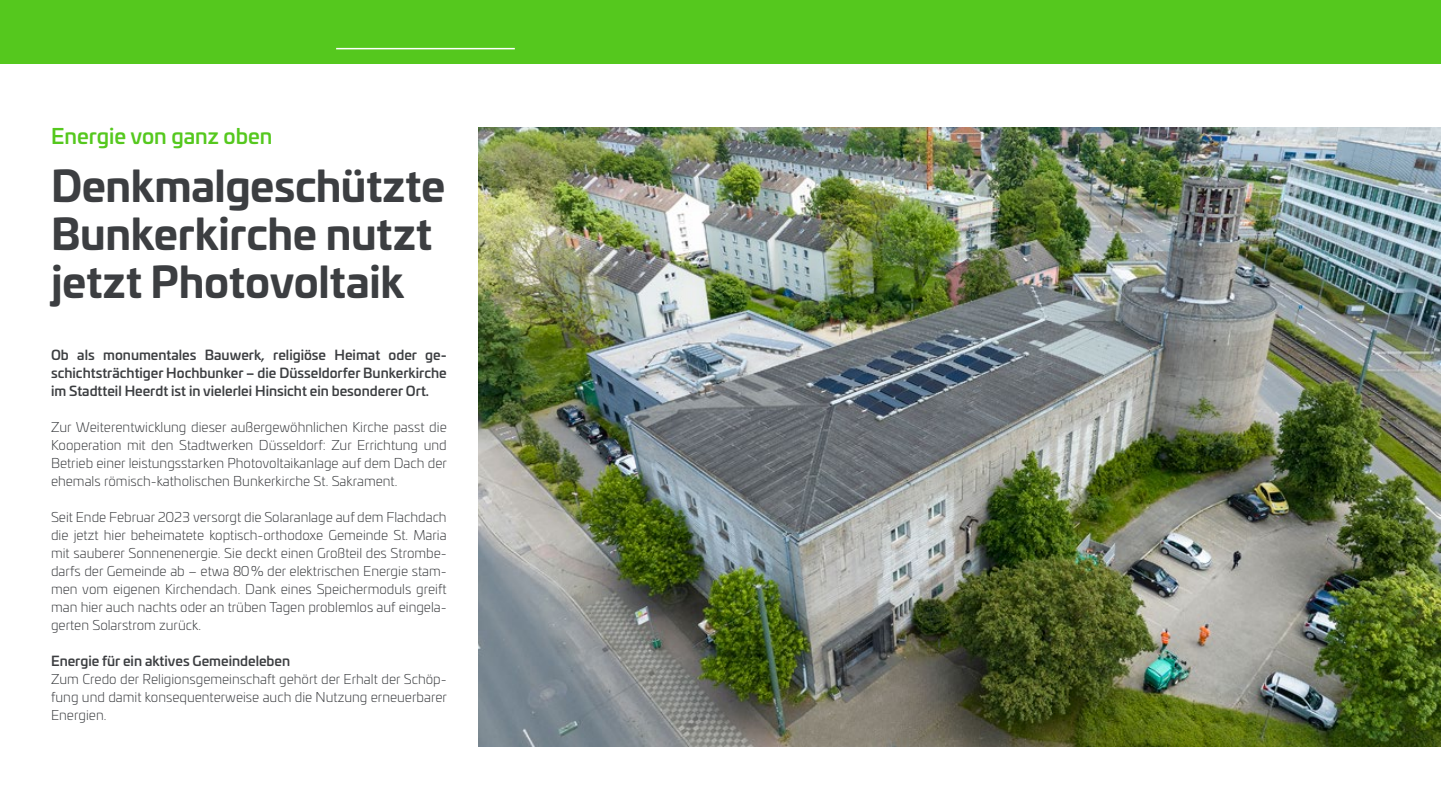
<style>
.page{position:relative;width:1441px;height:810px;background:#fff}
.page>*{position:absolute;margin:0;border:0;box-sizing:border-box;transform-origin:0 0}
.t1{font:700 42px/48px "Univiafor SWD";letter-spacing:-.005em;color:#3c3e41}
.t2{font:500 21px "Univiafor SWD";color:#55c81e}
.t3{font:300 13.5px/18px "Univiafor SWD";color:#3c3e41;text-align:justify}
.t4{font:500 13.5px/18px "Univiafor SWD";color:#3c3e41;text-align:justify}
</style>
<div class="page">
<div style="left:0;top:0;width:1440px;height:64px;background:#55c81e"></div>
<hr style="left:336px;top:48px;width:178px;height:1px;background:#fff">
<img style="left:478px;top:128px;width:962px;height:618px">
<h2 class="t2" style="left:51px;top:120px;width:223px">Energie von ganz oben</h2>
<h1 class="t1" style="left:51px;top:159px;width:395px">Denkmalgeschützte<br>Bunkerkirche nutzt jetzt Photovoltaik</h1>
<p class="t4" style="left:51px;top:345px;width:397px">Ob als monumentales Bauwerk, religiöse Heimat oder ge&shy;schichtsträchtiger Hochbunker – die Düsseldorfer Bunkerkirche im Stadtteil Heerdt ist in vielerlei Hinsicht ein besonderer Ort.</p>
<p class="t3" style="left:51px;top:417px;width:397px">Zur Weiterentwicklung dieser außergewöhnlichen Kirche passt die Kooperation mit den Stadtwerken Düsseldorf: Zur Errichtung und Betrieb einer leistungsstarken Photovoltaikanlage auf dem Dach der ehemals römisch-katholischen Bunkerkirche St. Sakrament.</p>
<p class="t3" style="left:51px;top:507px;width:397px">Seit Ende Februar 2023 versorgt die Solaranlage auf dem Flachdach die jetzt hier beheimatete koptisch-orthodoxe Gemeinde St. Maria mit sauberer Sonnenenergie. Sie deckt einen Großteil des Strombe&shy;darfs der Gemeinde ab – etwa 80% der elektrischen Energie stam&shy;men vom eigenen Kirchendach. Dank eines Speichermoduls greift man hier auch nachts oder an trüben Tagen problemlos auf eingela&shy;gerten Solarstrom zurück.</p>
<p class="t4" style="left:51px;top:651px;width:240px">Energie für ein aktives Gemeindeleben</p>
<p class="t3" style="left:51px;top:669px;width:397px">Zum Credo der Religionsgemeinschaft gehört der Erhalt der Schöp&shy;fung und damit konsequenterweise auch die Nutzung erneuerbarer Energien.</p>
</div>
